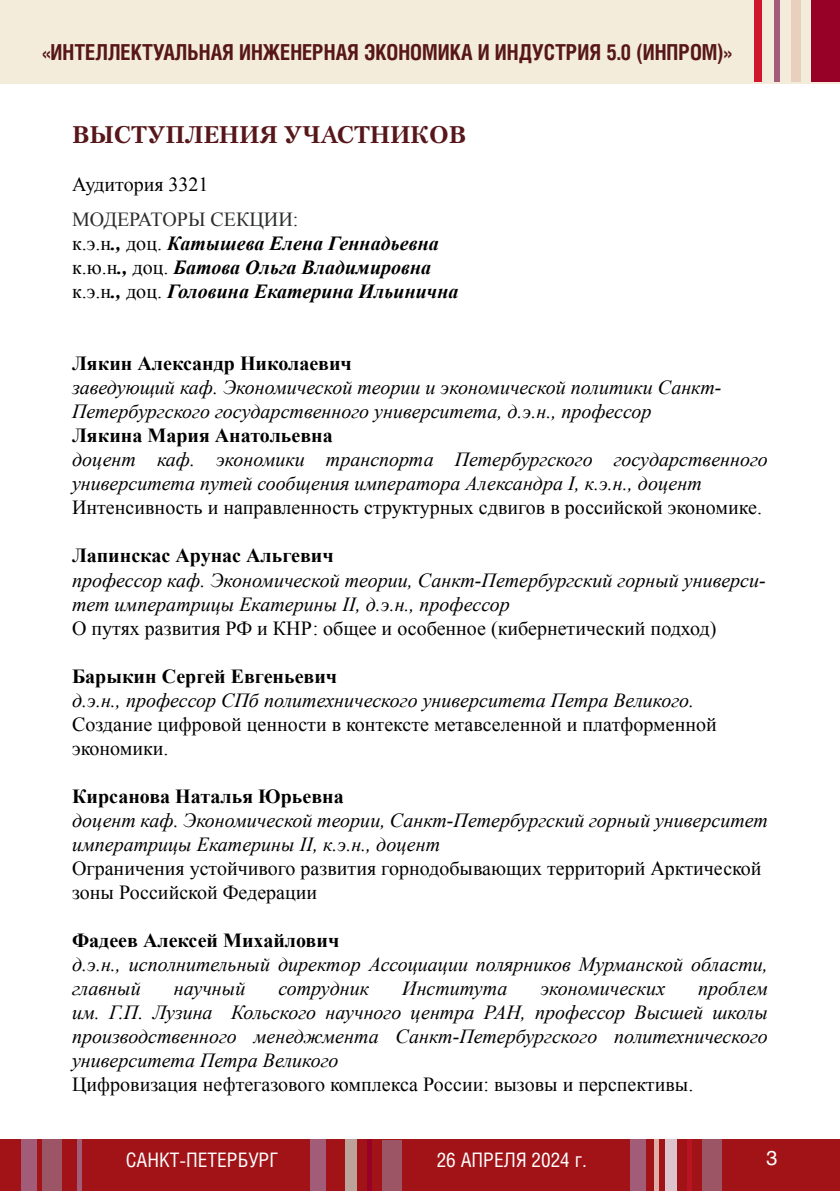
<style>
.page{position:relative;width:840px;height:1191px;background:#fff}
.page>*{position:absolute;margin:0;border:0;box-sizing:border-box;transform-origin:0 0}
.t1{font:700 24px "Petersburg C";color:#57171a}
.t2{font:700 22px "Helios Cond";color:#57171a}
.t3{font:italic 20px/24px "Times New Roman";color:#000}
.t4{font:20px/24px "Times New Roman";color:#000}
.t5{font:700 20px "Times New Roman";color:#000}
.t6{font:italic 700 20px/24px "Times New Roman";color:#000}
.t7{font:20px "Helios Cond";color:#fff}
.t8{font:20px "Helios";color:#fff}
.s1{font-weight:400;font-style:normal;color:#2c2d2e}
.s2{font-weight:400;font-style:normal}
</style>
<div class="page">
<div style="left:0;top:1139px;width:839px;height:52px;background:#a11317"></div>
<div style="left:0;top:0;width:839px;height:83px;background:#f4ecdb"></div>
<div style="left:629px;top:1139px;width:16px;height:52px;background:#a35c77"></div>
<div style="left:811px;top:0;width:28px;height:82px;background:#980127"></div>
<div style="left:21px;top:1139px;width:15px;height:52px;background:#a35c77"></div>
<div style="left:310px;top:1139px;width:15px;height:52px;background:#a35c77"></div>
<div style="left:754px;top:0;width:7px;height:82px;background:#d0162d"></div>
<svg style="left:687px;top:1139px;width:3px;height:52px"></svg>
<hr style="left:78px;top:1139px;width:4px;height:52px;background:#a35c77">
<hr style="left:367px;top:1139px;width:4px;height:52px;background:#980127">
<div style="left:664px;top:1139px;width:11px;height:52px;background:#ddc4cc"></div>
<div style="left:345px;top:1139px;width:11px;height:52px;background:#bca299"></div>
<div style="left:773px;top:0;width:5px;height:82px;background:#a35c77"></div>
<hr style="left:654px;top:1139px;width:4px;height:52px;background:#dfaea7">
<div style="left:701px;top:1139px;width:20px;height:52px;background:#9c5565"></div>
<div style="left:381px;top:1139px;width:20px;height:52px;background:#9c5565"></div>
<div style="left:42px;top:1139px;width:20px;height:52px;background:#9c5565"></div>
<div style="left:790px;top:0;width:10px;height:82px;background:#e9cfbe"></div>
<p class="t2" style="left:43px;top:39px;width:690px">«ИНТЕЛЛЕКТУАЛЬНАЯ ИНЖЕНЕРНАЯ ЭКОНОМИКА И ИНДУСТРИЯ 5.0 (ИНПРОМ)»</p>
<p class="t1" style="left:72px;top:120px;width:395px">ВЫСТУПЛЕНИЯ УЧАСТНИКОВ</p>
<p class="t4" style="left:72px;top:172px;width:138px">Аудитория 3321</p>
<p class="t6" style="left:72px;top:207px;width:388px"><span class="s1">Модераторы секции:<br></span><span class="s2">к.э.н</span>., <span class="s2">доц.</span> Катышева Елена Геннадьевна <span class="s2">к.ю.н</span>., <span class="s2">доц.</span> Батова Ольга Владимировна <span class="s2">к.э.н</span>., <span class="s2">доц.</span> Головина Екатерина Ильинична</p>
<p class="t5" style="left:72px;top:350px;width:281px">Лякин Александр Николаевич</p>
<p class="t3" style="left:72px;top:375px;width:650px">заведующий каф. Экономической теории и экономической политики Санкт-<br>Петербургского государственного университета, д.э.н., профессор</p>
<p class="t5" style="left:72px;top:422px;width:262px">Лякина Мария Анатольевна</p>
<p class="t3" style="left:72px;top:447px;width:697px">доцент каф. экономики транспорта Петербургского государственного университета путей сообщения императора Александра I, к.э.н., доцент</p>
<p class="t4" style="left:72px;top:495px;width:691px">Интенсивность и направленность структурных сдвигов в российской экономике.</p>
<p class="t5" style="left:72px;top:542px;width:263px">Лапинскас Арунас Альгевич</p>
<p class="t3" style="left:72px;top:567px;width:695px">профессор каф. Экономической теории, Санкт-Петербургский горный универси&shy;тет императрицы Екатерины II, д.э.н., профессор</p>
<p class="t4" style="left:72px;top:615px;width:215px">О путях развития РФ и КНР</p>
<p class="t4" style="left:312px;top:615px;width:405px">: общее и особенное (кибернетический подход)</p>
<p class="t5" style="left:72px;top:662px;width:266px">Барыкин Сергей Евгеньевич</p>
<p class="t3" style="left:72px;top:687px;width:623px">д.э.н., профессор СПб политехнического университета Петра Великого.</p>
<p class="t4" style="left:72px;top:711px;width:646px">Создание цифровой ценности в контексте метавселенной и платформенной экономики.</p>
<p class="t5" style="left:72px;top:782px;width:273px">Кирсанова Наталья Юрьевна</p>
<p class="t3" style="left:72px;top:807px;width:697px">доцент каф. Экономической теории, Санкт-Петербургский горный университет императрицы Екатерины II, к.э.н., доцент</p>
<p class="t4" style="left:72px;top:855px;width:690px">Ограничения устойчивого развития горнодобывающих территорий Арктической зоны Российской Федерации</p>
<p class="t5" style="left:72px;top:926px;width:268px">Фадеев Алексей Михайлович</p>
<p class="t3" style="left:72px;top:951px;width:697px">д.э.н., исполнительный директор Ассоциации полярников Мурманской области, главный</p>
<p class="t3" style="left:72px;top:975px;width:697px;text-align:justify;text-indent:625px">проблем им. Г.П. Лузина Кольского научного центра РАН, профессор Высшей школы производственного менеджмента Санкт-Петербургского политехнического университета Петра Великого</p>
<p class="t4" style="left:72px;top:1071px;width:622px">Цифровизация нефтегазового комплекса России: вызовы и перспективы.</p>
<p class="t3" style="left:174px;top:975px;width:73px">научный</p>
<p class="t3" style="left:278px;top:975px;width:92px">сотрудник</p>
<p class="t3" style="left:402px;top:975px;width:107px">Института</p>
<p class="t3" style="left:540px;top:975px;width:126px">экономических</p>
<p class="t7" style="left:126px;top:1148px;width:154px">Санкт-Петербург</p>
<p class="t7" style="left:436px;top:1148px;width:152px">26 апреля 2024 г.</p>
<p class="t8" style="left:765px;top:1146px;width:13px">3</p>
</div>
